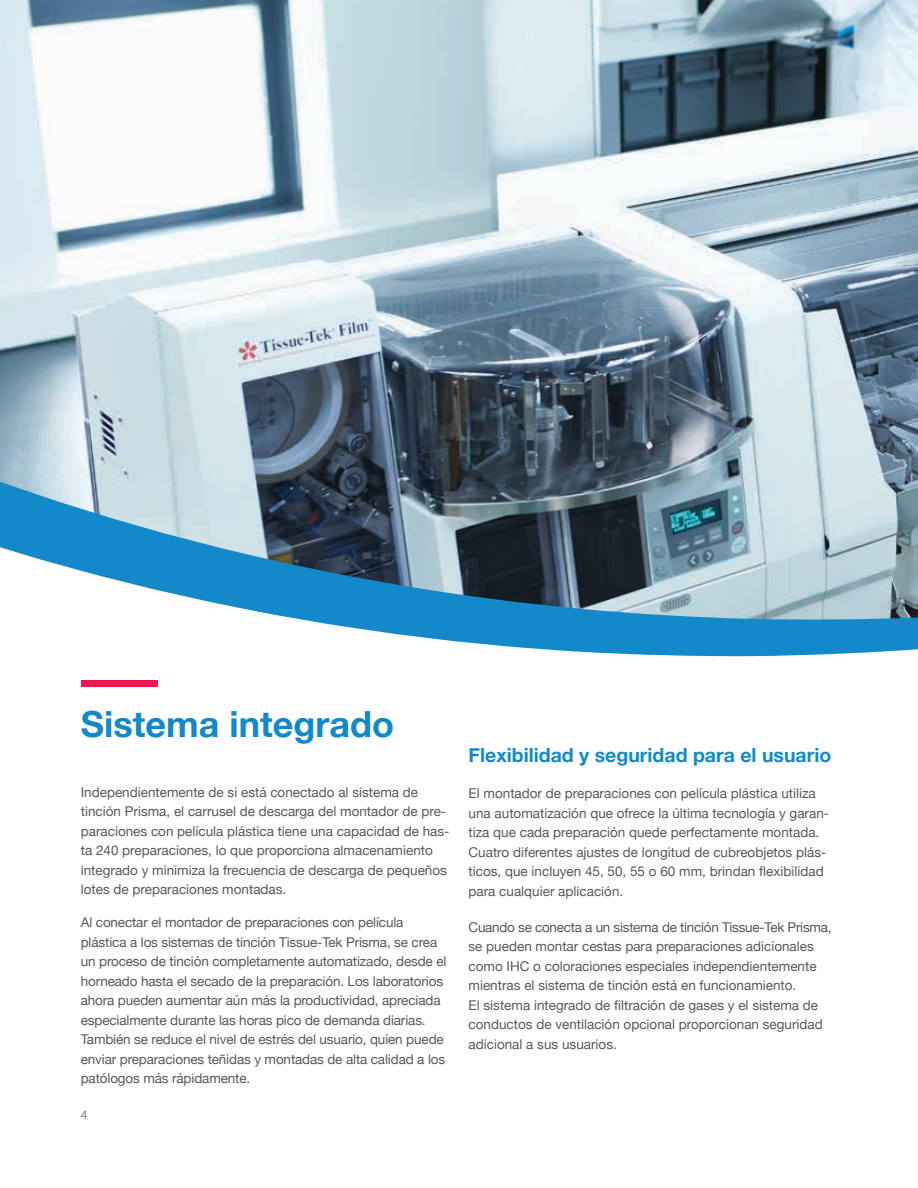
<style>
.page{position:relative;width:918px;height:1188px;background:#fff}
.page>*{position:absolute;margin:0;border:0;box-sizing:border-box;transform-origin:0 0}
.t1{font:700 36px "Helvetica Neue";color:#1489ca}
.t2{font:700 19.5px "Helvetica Neue";color:#1489ca}
.t3{font:13.5px/19.5px "Helvetica Neue";color:#58595b}
.t4{font:300 12px "Helvetica Neue";color:#58595b}
</style>
<div class="page">
<img style="left:0;top:0;width:918px;height:394px">
<svg style="left:0;top:394px;width:918px;height:262px"></svg>
<div style="left:81px;top:680px;width:76px;height:7px;background:#ed174c"></div>
<h1 class="t1" style="left:81px;top:696px;width:315px">Sistema integrado</h1>
<p class="t3" style="left:81px;top:783px;width:370px">Independientemente de si está conectado al sistema de tinción Prisma, el carrusel de descarga del montador de pre&shy;paraciones con película plástica tiene una capacidad de has&shy;ta 240 preparaciones, lo que proporciona almacenamiento integrado y minimiza la frecuencia de descarga de pequeños lotes de preparaciones montadas.</p>
<p class="t3" style="left:81px;top:913px;width:367px">Al conectar el montador de preparaciones con película plástica a los sistemas de tinción Tissue-Tek Prisma, se crea un proceso de tinción completamente automatizado, desde el horneado hasta el secado de la preparación. Los laboratorios ahora pueden aumentar aún más la productividad, apreciada especialmente durante las horas pico de demanda diarias.<br>También se reduce el nivel de estrés del usuario, quien puede enviar preparaciones teñidas y montadas de alta calidad a los patólogos más rápidamente.</p>
<p class="t4" style="left:81px;top:1105px;width:8px">4</p>
<h2 class="t2" style="left:469px;top:740px;width:364px">Flexibilidad y seguridad para el usuario</h2>
<p class="t3" style="left:469px;top:784px;width:362px">El montador de preparaciones con película plástica utiliza una automatización que ofrece la última tecnología y garan&shy;tiza que cada preparación quede perfectamente montada.<br>Cuatro diferentes ajustes de longitud de cubreobjetos plás&shy;ticos, que incluyen 45, 50, 55 o 60 mm, brindan flexibilidad para cualquier aplicación.</p>
<p class="t3" style="left:469px;top:918px;width:364px">Cuando se conecta a un sistema de tinción Tissue-Tek Prisma, se pueden montar cestas para preparaciones adicionales como IHC o coloraciones especiales independientemente mientras el sistema de tinción está en funcionamiento.<br>El sistema integrado de filtración de gases y el sistema de conductos de ventilación opcional proporcionan seguridad adicional a sus usuarios.</p>
</div>
